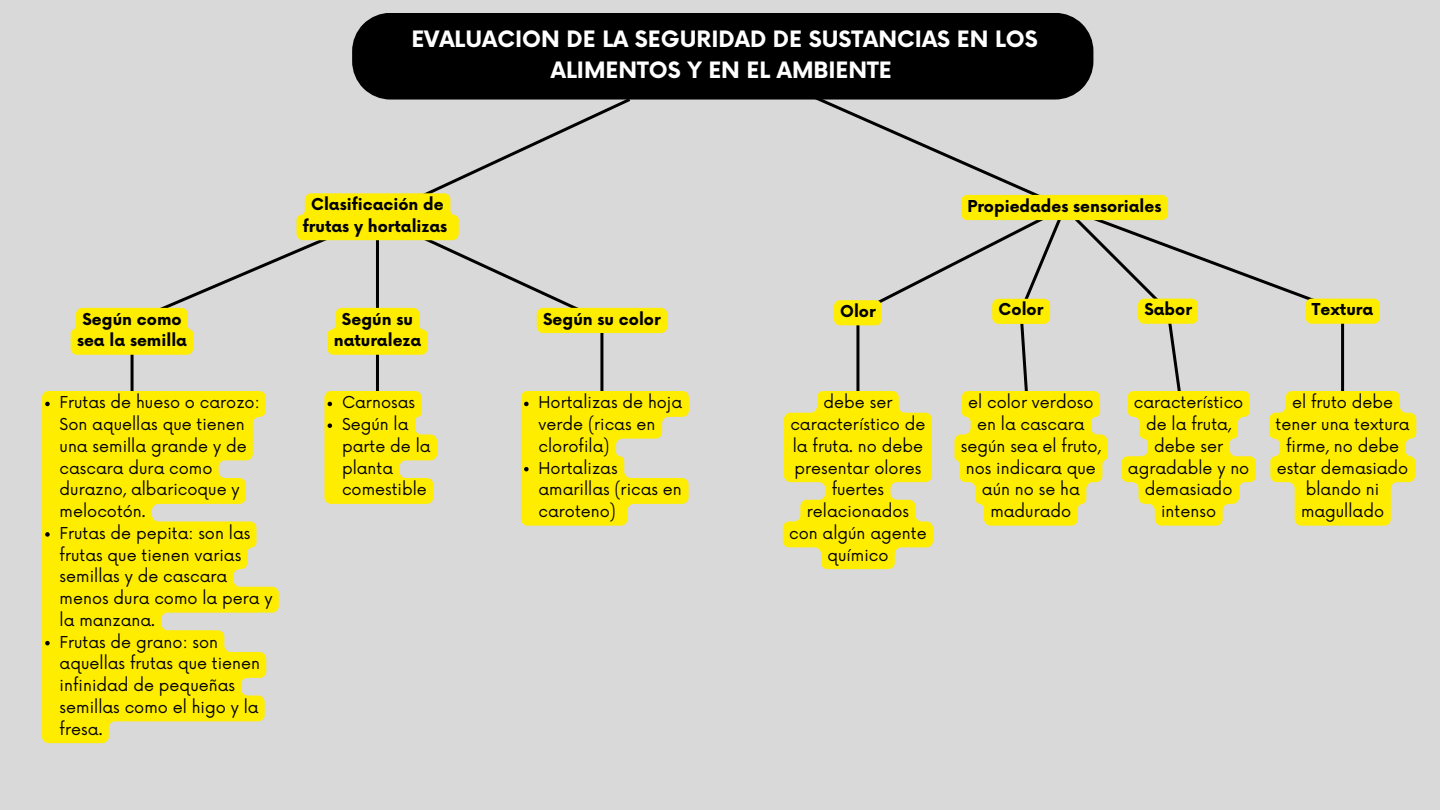
<style>
.page{position:relative;width:1440px;height:810px;background:#d9d9d9}
.page>*{position:absolute;margin:0;border:0;box-sizing:border-box;transform-origin:0 0}
.t1{font:700 22px/30.8px "Now";color:#fff;text-align:center}
.t2{font:16px/21.8px "Now";color:#000}
.t3{font:700 16px/21.8px "Now";color:#000;text-align:center}
</style>
<div class="page">
<svg style="left:817px;top:100px;width:230px;height:99px"></svg>
<div style="left:352px;top:13px;width:741px;height:87px;background:#000"></div>
<hr style="left:131px;top:351px;width:3px;height:171px;background:#000">
<hr style="left:376px;top:351px;width:3px;height:44px;background:#000">
<hr style="left:600px;top:330px;width:3px;height:65px;background:#000">
<svg style="left:42px;top:391px;width:237px;height:352px;fill:#ffed00"></svg>
<svg style="left:45px;top:402px;width:5px;height:4px"></svg>
<svg style="left:45px;top:532px;width:5px;height:5px"></svg>
<svg style="left:45px;top:641px;width:5px;height:4px"></svg>
<svg style="left:324px;top:391px;width:113px;height:113px;background:#f9e91b"></svg>
<svg style="left:71px;top:96px;width:596px;height:259px"></svg>
<svg style="left:521px;top:391px;width:168px;height:135px"></svg>
<div style="left:961px;top:195px;width:207px;height:25px;background:#ffed00;border-radius:6px"></div>
<svg style="left:783px;top:213px;width:633px;height:356px"></svg>
<p class="t1" style="left:411px;top:25px;width:628px">EVALUACION DE LA SEGURIDAD DE SUSTANCIAS EN LOS<br>ALIMENTOS Y EN EL AMBIENTE</p>
<p class="t3" style="left:77px;top:309px;width:112px">Según como sea la semilla</p>
<p class="t2" style="left:60px;top:393px;width:202px">Frutas de hueso o carozo:<br>Son aquellas que tienen una semilla grande y de cascara dura como durazno, albaricoque y melocotón.</p>
<p class="t2" style="left:60px;top:523px;width:215px">Frutas de pepita: son las frutas que tienen varias semillas y de cascara menos dura como la pera y la manzana.</p>
<p class="t2" style="left:60px;top:632px;width:202px">Frutas de grano: son aquellas frutas que tienen infinidad de pequeñas semillas como el higo y la fresa.</p>
<p class="t3" style="left:303px;top:194px;width:146px">Clasificación de frutas y hortalizas</p>
<p class="t3" style="left:334px;top:309px;width:89px">Según su naturaleza</p>
<p class="t2" style="left:342px;top:393px;width:75px">Carnosas</p>
<p class="t2" style="left:342px;top:414px;width:90px">Según la parte de la planta comestible</p>
<p class="t3" style="left:543px;top:309px;width:119px">Según su color</p>
<p class="t2" style="left:539px;top:393px;width:145px">Hortalizas de hoja verde (ricas en clorofila)</p>
<p class="t2" style="left:539px;top:458px;width:145px">Hortalizas amarillas (ricas en caroteno)</p>
<p class="t3" style="left:840px;top:301px;width:37px">Olor</p>
<p class="t2" style="left:790px;top:393px;width:137px;text-align:center">debe ser característico de la fruta. no debe presentar olores fuertes relacionados</p>
<p class="t2" style="left:789px;top:523px;width:139px;text-align:center">con algún agente químico</p>
<p class="t3" style="left:967px;top:196px;width:196px">Propiedades sensoriales</p>
<p class="t3" style="left:999px;top:300px;width:46px">Color</p>
<p class="t3" style="left:1144px;top:300px;width:49px">Sabor</p>
<p class="t3" style="left:1312px;top:300px;width:63px">Textura</p>
<p class="t2" style="left:961px;top:393px;width:142px;text-align:center">el color verdoso en la cascara según sea el fruto, nos indicara que aún no se ha</p>
<p class="t2" style="left:990px;top:501px;width:82px">madurado</p>
<p class="t2" style="left:1128px;top:393px;width:123px;text-align:center">característico de la fruta, debe ser agradable y no demasiado intenso</p>
<p class="t2" style="left:1276px;top:393px;width:136px;text-align:center">el fruto debe tener una textura firme, no debe estar demasiado blando ni</p>
<p class="t2" style="left:1301px;top:501px;width:85px">magullado</p>
</div>
